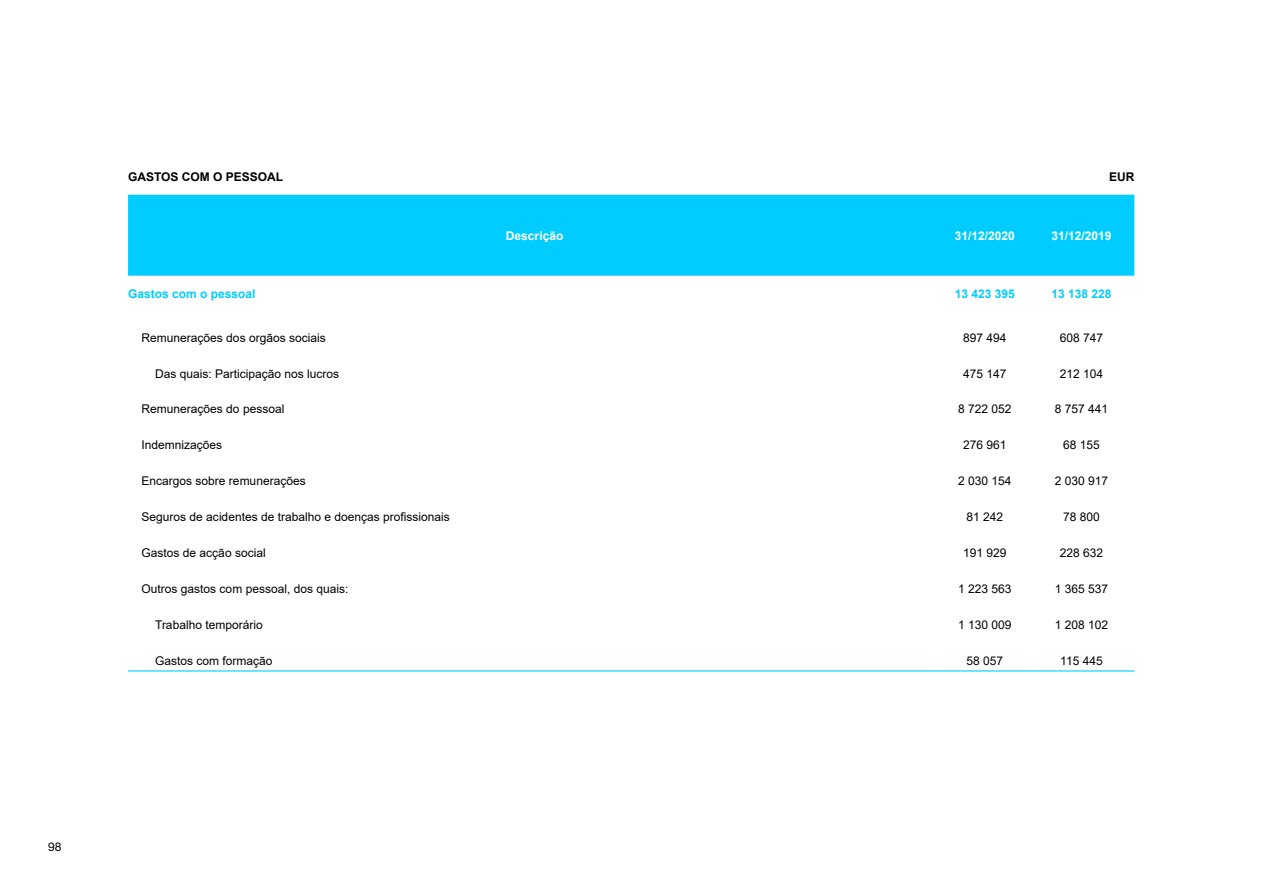
<style>
.page{position:relative;width:1263px;height:893px;background:#fff}
.page>*{position:absolute;margin:0;border:0;box-sizing:border-box;transform-origin:0 0}
.t1{font:12px "Arial";color:#000}
.t2{font:700 12px "Arial";color:#0cf}
.t3{font:700 12px "Arial";color:#fff}
.t4{font:700 12px "Arial";color:#000}
.t5{font:12px "Helvetica Neue LTW1 G";color:#000}
</style>
<div class="page">
<div style="left:128px;top:195px;width:1006px;height:81px;background:#0cf"></div>
<hr style="left:128px;top:670px;width:813px;height:1px;background:#0cf">
<hr style="left:941px;top:670px;width:87px;height:1px;background:#0cf">
<hr style="left:1028px;top:670px;width:106px;height:1px;background:#0cf">
<p class="t4" style="left:128px;top:168px;width:157px">GASTOS COM O PESSOAL</p>
<p class="t4" style="left:1109px;top:168px;width:27px">EUR</p>
<p class="t3" style="left:506px;top:227px;width:59px">Descrição</p>
<p class="t3" style="left:955px;top:227px;width:62px">31/12/2020</p>
<p class="t3" style="left:1051px;top:227px;width:62px">31/12/2019</p>
<p class="t2" style="left:128px;top:285px;width:129px">Gastos com o pessoal</p>
<p class="t2" style="left:955px;top:285px;width:62px">13 423 395</p>
<p class="t2" style="left:1051px;top:285px;width:62px">13 138 228</p>
<p class="t1" style="left:142px;top:329px;width:186px">Remunerações dos orgãos sociais</p>
<p class="t1" style="left:963px;top:329px;width:45px">897 494</p>
<p class="t1" style="left:1060px;top:329px;width:45px">608 747</p>
<p class="t1" style="left:155px;top:365px;width:186px">Das quais: Participação nos lucros</p>
<p class="t1" style="left:963px;top:365px;width:45px">475 147</p>
<p class="t1" style="left:1060px;top:365px;width:45px">212 104</p>
<p class="t1" style="left:142px;top:401px;width:144px">Remunerações do pessoal</p>
<p class="t1" style="left:958px;top:401px;width:55px">8 722 052</p>
<p class="t1" style="left:1055px;top:401px;width:55px">8 757 441</p>
<p class="t1" style="left:142px;top:437px;width:82px">Indemnizações</p>
<p class="t1" style="left:963px;top:437px;width:45px">276 961</p>
<p class="t1" style="left:1063px;top:437px;width:38px">68 155</p>
<p class="t1" style="left:142px;top:473px;width:166px">Encargos sobre remunerações</p>
<p class="t1" style="left:958px;top:473px;width:55px">2 030 154</p>
<p class="t1" style="left:1055px;top:473px;width:55px">2 030 917</p>
<p class="t1" style="left:142px;top:509px;width:310px">Seguros de acidentes de trabalho e doenças profissionais</p>
<p class="t1" style="left:966px;top:509px;width:38px">81 242</p>
<p class="t1" style="left:1063px;top:509px;width:38px">78 800</p>
<p class="t1" style="left:142px;top:545px;width:126px">Gastos de acção social</p>
<p class="t1" style="left:963px;top:545px;width:45px">191 929</p>
<p class="t1" style="left:1060px;top:545px;width:45px">228 632</p>
<p class="t1" style="left:142px;top:581px;width:208px">Outros gastos com pessoal, dos quais:</p>
<p class="t1" style="left:958px;top:581px;width:55px">1 223 563</p>
<p class="t1" style="left:1055px;top:581px;width:55px">1 365 537</p>
<p class="t1" style="left:155px;top:616px;width:109px">Trabalho temporário</p>
<p class="t1" style="left:958px;top:616px;width:55px">1 130 009</p>
<p class="t1" style="left:1055px;top:616px;width:55px">1 208 102</p>
<p class="t1" style="left:155px;top:652px;width:119px">Gastos com formação</p>
<p class="t1" style="left:966px;top:652px;width:38px">58 057</p>
<p class="t1" style="left:1060px;top:652px;width:44px">115 445</p>
<p class="t5" style="left:48px;top:839px;width:15px">98</p>
</div>
